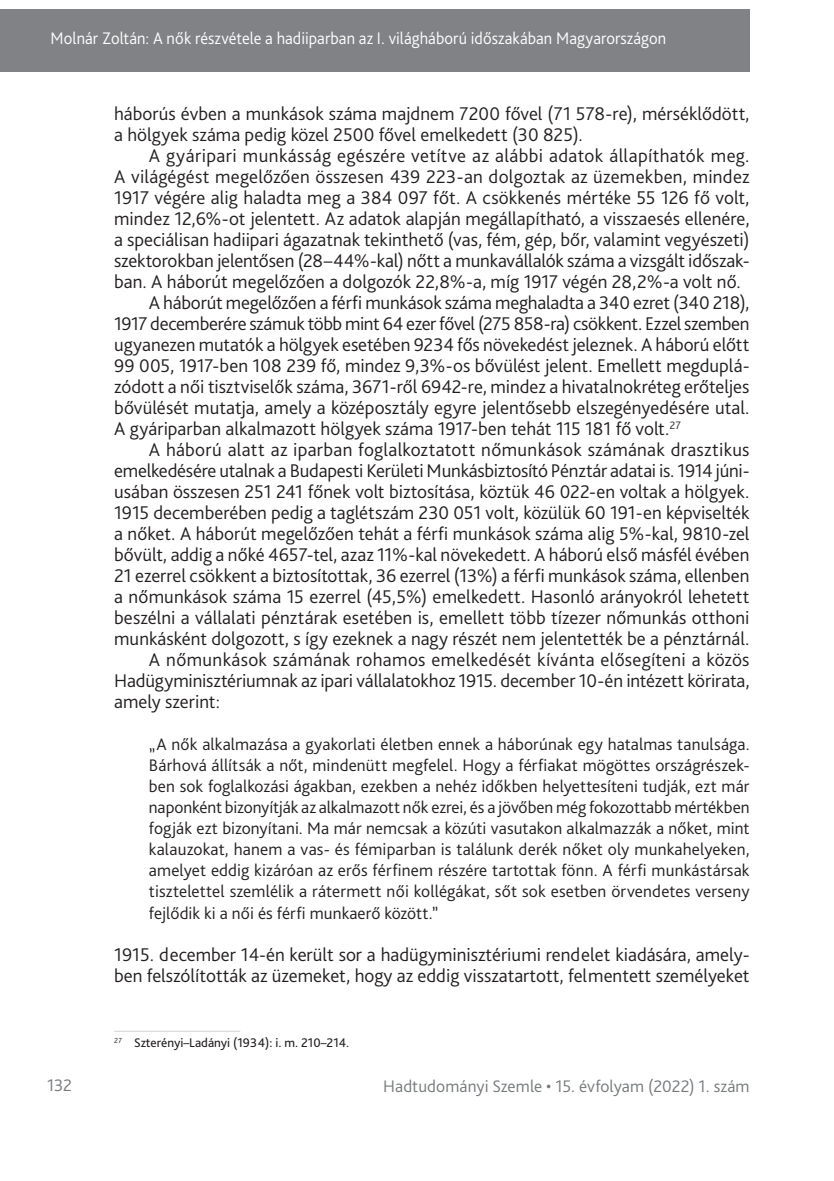
<style>
.page{position:relative;width:834px;height:1181px;background:#fff}
.page>*{position:absolute;margin:0;border:0;box-sizing:border-box;transform-origin:0 0}
._1__Body{font:300 19.25px/21px "Bliss Pro";color:#231f20;text-align:justify}
._2__Body_1st__3mm{font:300 19.25px/21px "Bliss Pro";color:#231f20}
.Long_Citation{font:300 17.5px/21px "Bliss Pro";letter-spacing:.005em;color:#231f20;text-align:justify}
.t1{font:300 17.5px "Bliss Pro";letter-spacing:.005em;color:#fff;scale:.95 1}
.t2{font:300 17.5px "Bliss Pro";letter-spacing:.005em;color:#767a7c}
.Lábjegyzet{font:13.12px "Bliss Pro";color:#231f20}
</style>
<div class="page">
<div style="left:0;top:9px;width:749px;height:63px;background:#808285"></div>
<hr style="left:114px;top:1031px;width:126px;height:1px;background:#d1d2d4">
<p class="t1" style="left:51px;top:27px;width:649px">Molnár Zoltán: A nők részvétele a hadiiparban az I. világháború időszakában Magyarországon</p>
<p class="_1__Body" style="left:114px;top:103px;width:636px">háborús évben a munkások száma majdnem 7200 fővel (71 -578-re), mérséklődött, a hölgyek száma pedig közel 2500 fővel emelkedett (30 -825).</p>
<p class="_1__Body" style="left:114px;top:145px;width:636px;text-indent:35px">A gyáripari munkásság egészére vetítve az alábbi adatok állapíthatók meg.<br>A világégést megelőzően összesen 439 -223-an dolgoztak az üzemekben, mindez 1917 végére alig haladta meg a -384 -097 főt. A csökkenés mértéke 55 -126 fő volt, mindez 12,6%-ot jelentett. Az adatok alapján megállapítható, a visszaesés ellenére, a speciálisan hadiipari ágazatnak tekinthető (vas, fém, gép, bőr, valamint vegyészeti) szektorokban jelentősen (28–44%-kal) nőtt a munkavállalók száma a vizsgált időszak&shy;ban. A háborút megelőzően a dolgozók 22,8%-a, míg 1917 végén 28,2%-a volt nő.</p>
<p class="_1__Body" style="left:114px;top:292px;width:636px;text-indent:35px">A háborút megelőzően a férfi munkások száma meghaladta a -340 ezret (340 -218), 1917 decemberére számuk több mint 64 ezer fővel (275 -858-ra) csökkent. Ezzel szemben ugyanezen mutatók a hölgyek esetében 9234 fős növekedést jeleznek. A háború előtt 99 -005, 1917-ben 108 -239 fő, mindez 9,3%-os bővülést jelent. Emellett megduplá&shy;zódott a női tisztviselők száma, 3671-ről 6942-re, mindez a hivatalnokréteg erőteljes bővülését mutatja, amely a középosztály egyre jelentősebb elszegényedésére utal.<br>A gyáriparban alkalmazott hölgyek száma 1917-ben tehát 115 -181 fő volt.<sup>27</sup></p>
<p class="_1__Body" style="left:114px;top:439px;width:637px;text-indent:35px">A háború alatt az iparban foglalkoztatott nőmunkások számának drasztikus emelkedésére utalnak a Budapesti Kerületi Munkásbiztosító Pénztár adatai is. 1914 júni&shy;usában összesen 251 -241 főnek volt biztosítása, köztük 46 -022-en voltak a hölgyek.<br>1915 decemberében pedig a taglétszám 230 -051 volt, közülük 60 -191-en képviselték a nőket. A háborút megelőzően tehát a férfi munkások száma alig 5%-kal, 9810-zel bővült, addig a nőké 4657-tel, azaz 11%-kal növekedett. A háború első másfél évében 21 ezerrel csökkent a biztosítottak, 36 ezerrel (13%) a férfi munkások száma, ellenben a nőmunkások száma 15 ezerrel (45,5%) emelkedett. Hasonló arányokról lehetett beszélni a vállalati pénztárak esetében is, emellett több tízezer nőmunkás otthoni munkásként dolgozott, s így ezeknek a nagy részét nem jelentették be a pénztárnál.</p>
<p class="_1__Body" style="left:114px;top:649px;width:636px;text-indent:35px">A nőmunkások számának rohamos emelkedését kívánta elősegíteni a közös Hadügyminisztériumnak az ipari vállalatokhoz 1915. december 10-én intézett körirata, amely szerint:</p>
<p class="Long_Citation" style="left:149px;top:733px;width:602px">„A nők alkalmazása a gyakorlati életben ennek a háborúnak egy hatalmas tanulsága.<br>Bárhová állítsák a nőt, mindenütt megfelel. Hogy a férfiakat mögöttes országrészek&shy;ben sok foglalkozási ágakban, ezekben a nehéz időkben helyettesíteni tudják, ezt már naponként bizonyítják az alkalmazott nők ezrei, és a jövőben még fokozottabb mértékben fogják ezt bizonyítani. Ma már nemcsak a közúti vasutakon alkalmazzák a nőket, mint kalauzokat, hanem a vas- és fémiparban is találunk derék nőket oly munkahelyeken, amelyet eddig kizáróan az erős férfinem részére tartottak fönn. A férfi munkástársak tisztelettel szemlélik a rátermett női kollégákat, sőt sok esetben örvendetes verseny fejlődik ki a női és férfi munkaerő között.”</p>
<p class="_2__Body_1st__3mm" style="left:114px;top:943px;width:636px">1915. december 14-én került sor a hadügyminisztériumi rendelet kiadására, amely&shy;ben felszólították az üzemeket, hogy az eddig visszatartott, felmentett személyeket</p>
<p class="Lábjegyzet" style="left:114px;top:1034px;width:237px"><sup>27</sup> Szterényi–Ladányi (1934): i. m. 210–214.</p>
<p class="t2" style="left:47px;top:1074px;width:26px">132</p>
<p class="t2" style="left:383px;top:1075px;width:368px">Hadtudományi Szemle • 15. évfolyam (2022) 1. szám</p>
</div>
